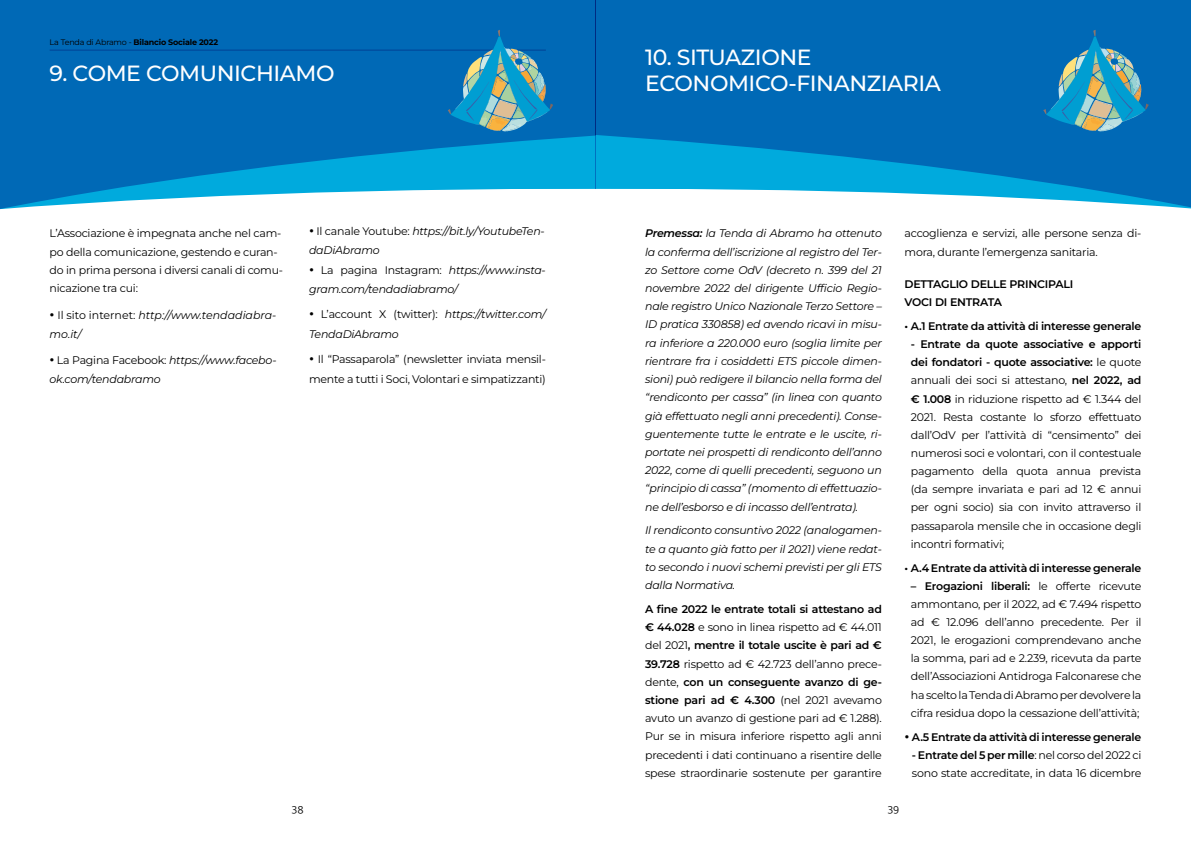
<style>
.page{position:relative;width:1191px;height:842px;background:#fff}
.page>*{position:absolute;margin:0;border:0;box-sizing:border-box;transform-origin:0 0}
.t1{font:500 22px/26px "Montserrat";letter-spacing:-.02em;color:#fff}
.t2{font:11px/18.2px "Montserrat";letter-spacing:-.02em;color:#000}
.t3{font:italic 11px/18.2px "Montserrat";letter-spacing:-.02em;color:#000}
.t4{font:600 11px/18.2px "Montserrat";letter-spacing:-.02em;color:#000}
.t5{font:italic 11px/18.3px "Montserrat";color:#000}
.t6{font:300 11px "Apple SD Gothic Neo";color:#000}
.t7{font:700 8px "Montserrat";letter-spacing:-.02em;color:#000}
.s1{font-weight:400}
.s2{font-style:normal}
.s3{font-weight:600}
</style>
<div class="page">
<svg style="left:0;top:0;width:595px;height:210px;background:#137ec1"></svg>
<img style="left:447px;top:30px;width:106px;height:102px">
<svg style="left:595px;top:0;width:596px;height:209px;background:#127ec1"></svg>
<img style="left:1043px;top:30px;width:105px;height:102px">
<p class="t7" style="left:50px;top:37px;width:170px"><span class="s1">La Tenda di Abramo -</span> Bilancio Sociale 2022</p>
<h1 class="t1" style="left:50px;top:59px;width:286px">9. COME COMUNICHIAMO</h1>
<p class="t2" style="left:50px;top:224px;width:235px">L’Associazione è impegnata anche nel cam&shy;po della comunicazione, gestendo e curan&shy;do in prima persona i diversi canali di comu&shy;nicazione tra cui:</p>
<p class="t5" style="left:50px;top:306px;width:228px">• <span class="s2">Il sito internet:</span> http://www.tendadiabra&shy;mo.it/</p>
<p class="t3" style="left:50px;top:351px;width:228px">• <span class="s2">La Pagina Facebook:</span> https://www.facebo&shy;ok.com/tendabramo</p>
<p class="t3" style="left:309px;top:221px;width:237px;line-height:19.5px">• <span class="s2">Il canale Youtube:</span> https://bit.ly/YoutubeTen&shy;daDiAbramo</p>
<p class="t3" style="left:309px;top:260px;width:238px;line-height:19.5px">• <span class="s2">La pagina Instagram:</span> https://www.insta&shy;gram.com/tendadiabramo/</p>
<p class="t3" style="left:309px;top:304px;width:238px;line-height:19.5px">• <span class="s2">L’account X (twitter):</span> https://twitter.com/<br>TendaDiAbramo</p>
<p class="t2" style="left:309px;top:349px;width:238px;line-height:19.5px">• Il “Passaparola” (newsletter inviata mensil&shy;mente a tutti i Soci, Volontari e simpatizzanti)</p>
<p class="t6" style="left:292px;top:804px;width:14px">38</p>
<h1 class="t1" style="left:645px;top:44px;width:297px">10. SITUAZIONE<br>ECONOMICO-FINANZIARIA</h1>
<p class="t3" style="left:645px;top:224px;width:238px;text-align:justify"><span class="s3">Premessa:</span> la Tenda di Abramo ha ottenuto la conferma dell’iscrizione al registro del Ter&shy;zo Settore come OdV (decreto n. 399 del 21 novembre 2022 del dirigente Ufficio Regio&shy;nale registro Unico Nazionale Terzo Settore – ID pratica 330858) ed avendo ricavi in misu&shy;ra inferiore a 220.000 euro (soglia limite per rientrare fra i cosiddetti ETS piccole dimen&shy;sioni) può redigere il bilancio nella forma del “rendiconto per cassa” (in linea con quanto già effettuato negli anni precedenti). Conse&shy;guentemente tutte le entrate e le uscite, ri&shy;portate nei prospetti di rendiconto dell’anno 2022, come di quelli precedenti, seguono un “principio di cassa” (momento di effettuazio&shy;ne dell’esborso e di incasso dell’entrata).</p>
<p class="t3" style="left:645px;top:521px;width:238px;text-align:justify">Il rendiconto consuntivo 2022 (analogamen&shy;te a quanto già fatto per il 2021) viene redat&shy;to secondo i nuovi schemi previsti per gli ETS dalla Normativa.</p>
<p class="t2" style="left:645px;top:600px;width:238px;text-align:justify"><span class="s3">A fine 2022 le entrate totali si attestano ad € 44.028</span> e sono in linea rispetto ad € 44.011 del 2021<span class="s3">, mentre il totale uscite è pari ad € 39.728</span> rispetto ad € 42.723 dell’anno prece&shy;dente, <span class="s3">con un conseguente avanzo di ge&shy;stione pari ad € 4.300</span> (nel 2021 avevamo avuto un avanzo di gestione pari ad € 1.288).<br>Pur se in misura inferiore rispetto agli anni precedenti i dati continuano a risentire delle spese straordinarie sostenute per garantire</p>
<p class="t2" style="left:904px;top:224px;width:238px">accoglienza e servizi, alle persone senza di&shy;mora, durante l’emergenza sanitaria.</p>
<p class="t4" style="left:904px;top:275px;width:170px">DETTAGLIO DELLE PRINCIPALI<br>VOCI DI ENTRATA</p>
<p class="t4" style="left:904px;top:317px;width:238px">• A.1 Entrate da attività di interesse generale</p>
<p class="t2" style="left:911px;top:335px;width:232px;text-align:justify"><span class="s3">- Entrate da quote associative e apporti dei fondatori - quote associative:</span> le quote annuali dei soci si attestano, <span class="s3">nel 2022, ad € 1.008</span> in riduzione rispetto ad € 1.344 del 2021. Resta costante lo sforzo effettuato dall’OdV per l’attività di “censimento” dei numerosi soci e volontari, con il contestuale pagamento della quota annua prevista (da sempre invariata e pari ad 12 € annui per ogni socio) sia con invito attraverso il passaparola mensile che in occasione degli incontri formativi;</p>
<p class="t4" style="left:904px;top:558px;width:238px">• A.4 Entrate da attività di interesse generale</p>
<p class="t2" style="left:911px;top:576px;width:232px;text-align:justify"><span class="s3">– Erogazioni liberali:</span> le offerte ricevute ammontano, per il 2022, ad € 7.494 rispetto ad € 12.096 dell’anno precedente. Per il 2021, le erogazioni comprendevano anche la somma, pari ad e 2.239, ricevuta da parte dell’Associazioni Antidroga Falconarese che ha scelto la Tenda di Abramo per devolvere la cifra residua dopo la cessazione dell’attività;</p>
<p class="t4" style="left:904px;top:727px;width:238px">• A.5 Entrate da attività di interesse generale</p>
<p class="t2" style="left:912px;top:745px;width:231px"><span class="s3">- Entrate del 5 per mille</span>: nel corso del 2022 ci sono state accreditate, in data 16 dicembre</p>
<p class="t6" style="left:887px;top:804px;width:13px">39</p>
</div>
